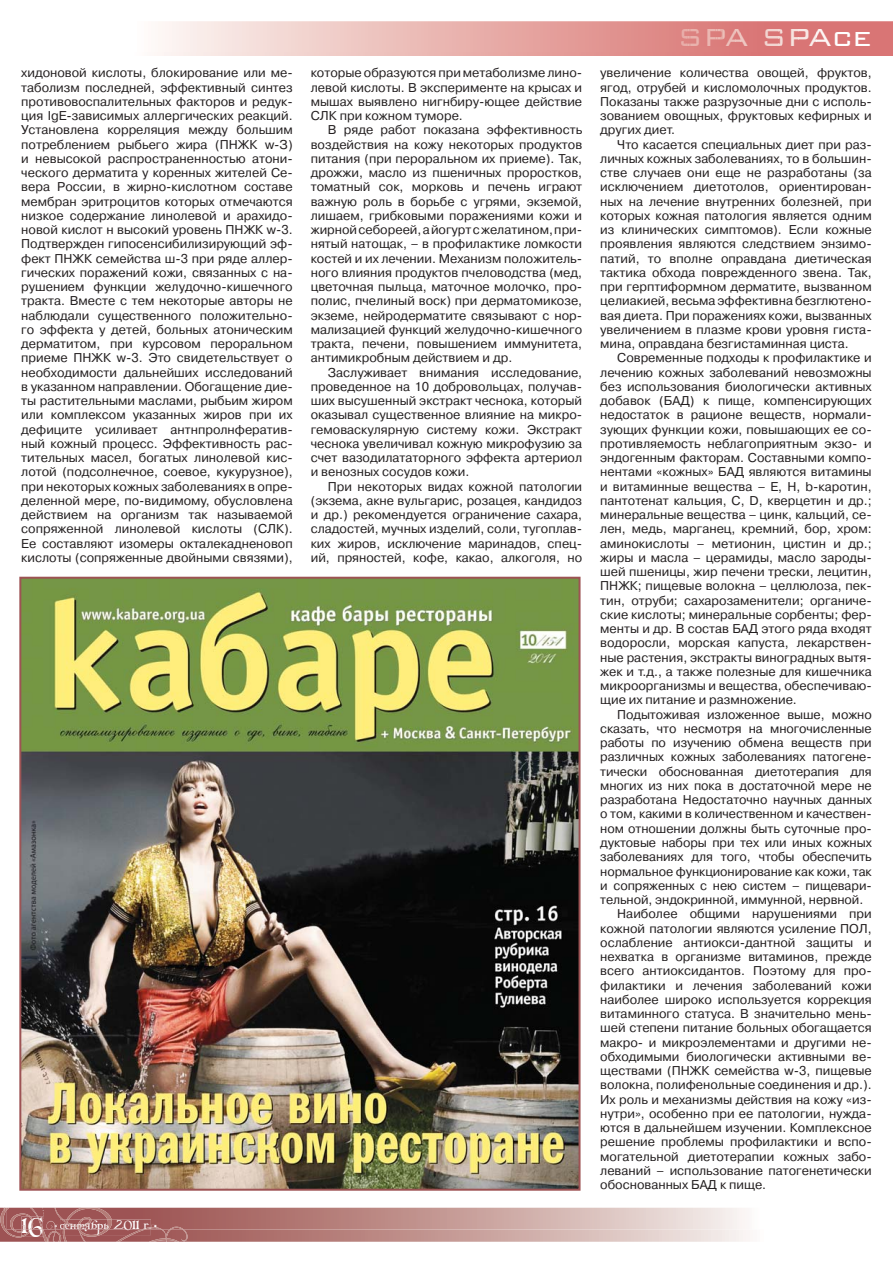
<style>
.page{position:relative;width:893px;height:1263px;background:#fff}
.page>*{position:absolute;margin:0;border:0;box-sizing:border-box;transform-origin:0 0}
.t1{font:300 33px "Bank Gothic BT";color:#fff}
.t2{font:21px "Arlekino";color:#fff}
.t3{font:12.75px/14.2px "Pragmatica C";color:#231f20;text-align:justify}
.t4{font:12px "Arlekino";color:#fff}
.s1{font-family:"Europe Cond";font-size:7.5px}
.s2{color:#e8ada9}
.s3{color:#ebb8b3}
.s4{color:#ecc0bb}
.s5{color:#f2d5d1}
.s6{color:#f6e3df}
.s7{color:#f9eeeb}
</style>
<div class="page">
<svg style="left:157px;top:21px;width:736px;height:32px;background:#e8afac"></svg>
<img style="left:681px;top:29px;width:68px;height:17px">
<div style="left:765px;top:29px;width:105px;height:17px;background:#d97575"></div>
<svg style="left:0;top:1208px;width:750px;height:34px;background:#c19390"></svg>
<img style="left:22px;top:580px;width:555px;height:608px">
<div style="left:19px;top:577px;width:561px;height:614px;border:2px solid #9d5354"></div>
<p class="t3" style="left:21px;top:67px;width:273px">хидоновой кислоты, блокирование или ме&shy;таболизм последней, эффективный синтез противовоспалительных факторов и редук&shy;ция IgE-зависимых аллергических реакций.<br>Установлена корреляция между большим потреблением рыбьего жира (ПНЖК w-З) и невысокой распространенностью атони&shy;ческого дерматита у коренных жителей Се&shy;вера России, в жирно-кислотном составе мембран эритроцитов которых отмечаются низкое содержание линолевой и арахидо&shy;новой кислот н высокий уровень ПНЖК w-3.<br>Подтвержден гипосенсибилизирующий эф&shy;фект ПНЖК семейства ш-3 при ряде аллер&shy;гических поражений кожи, связанных с на&shy;рушением функции желудочно-кишечного тракта. Вместе с тем некоторые авторы не наблюдали существенного положительно&shy;го эффекта у детей, больных атоническим дерматитом, при курсовом пероральном приеме ПНЖК w-3. Это свидетельствует о необходимости дальнейших исследований в указанном направлении. Обогащение дие&shy;ты растительными маслами, рыбьим жиром или комплексом указанных жиров при их дефиците усиливает антнпролнфератив&shy;ный кожный процесс. Эффективность рас&shy;тительных масел, богатых линолевой кис&shy;лотой (подсолнечное, соевое, кукурузное), при некоторых кожных заболеваниях в опре&shy;деленной мере, по-видимому, обусловлена действием на организм так называемой сопряженной линолевой кислоты (СЛК).<br>Ее составляют изомеры окталекадненовоп кислоты (сопряженные двойными связями),</p>
<p class="t3" style="left:311px;top:67px;width:273px">которые образуются при метаболизме лино&shy;левой кислоты. В эксперименте на крысах и мышах выявлено нигнбиру-ющее действие СЛК при кожном туморе.</p>
<p class="t3" style="left:311px;top:124px;width:273px;text-indent:17px">В ряде работ показана эффективность воздействия на кожу некоторых продуктов питания (при пероральном их приеме). Так, дрожжи, масло из пшеничных проростков, томатный сок, морковь и печень играют важную роль в борьбе с угрями, экземой, лишаем, грибковыми поражениями кожи и жирной себореей, а йогурт с желатином, при&shy;нятый натощак, – в профилактике ломкости костей и их лечении. Механизм положитель&shy;ного влияния продуктов пчеловодства (мед, цветочная пыльца, маточное молочко, про&shy;полис, пчелиный воск) при дерматомикозе, экземе, нейродерматите связывают с нор&shy;мализацией функций желудочно-кишечного тракта, печени, повышением иммунитета, антимикробным действием и др.</p>
<p class="t3" style="left:311px;top:366px;width:273px;text-indent:17px">Заслуживает внимания исследование, проведенное на 10 добровольцах, получав&shy;ших высушенный экстракт чеснока, который оказывал существенное влияние на микро&shy;гемоваскулярную систему кожи. Экстракт чеснока увеличивал кожную микрофузию за счет вазодилататорного эффекта артериол и венозных сосудов кожи.</p>
<p class="t3" style="left:311px;top:480px;width:273px;text-indent:17px">При некоторых видах кожной патологии (экзема, акне вульгарис, розацея, кандидоз и др.) рекомендуется ограничение сахара, сладостей, мучных изделий, соли, тугоплав&shy;ких жиров, исключение маринадов, спец&shy;ий, пряностей, кофе, какао, алкоголя, но</p>
<h2 class="t2" style="left:21px;top:1217px;width:23px">16</h2>
<p class="t4" style="left:53px;top:1220px;width:106px"><span class="s1">•</span> сентябрь 2011 г. <span class="s1">•</span></p>
<h1 class="t1" style="left:677px;top:16px;width:196px"><span class="s2">S</span><span class="s3">P</span><span class="s4">A</span> <span class="s5">S</span><span class="s6">P</span><span class="s7">A</span>ce</h1>
<p class="t3" style="left:600px;top:67px;width:273px">увеличение количества овощей, фруктов, ягод, отрубей и кисломолочных продуктов.<br>Показаны также разрузочные дни с исполь&shy;зованием овощных, фруктовых кефирных и других диет.</p>
<p class="t3" style="left:600px;top:138px;width:273px;text-indent:17px">Что касается специальных диет при раз&shy;личных кожных заболеваниях, то в большин&shy;стве случаев они еще не разработаны (за исключением диетотолов, ориентирован&shy;ных на лечение внутренних болезней, при которых кожная патология является одним из клинических симптомов). Если кожные проявления являются следствием энзимо&shy;патий, то вполне оправдана диетическая тактика обхода поврежденного звена. Так, при герптиформном дерматите, вызванном целиакией, весьма эффективна безглютено&shy;вая диета. При поражениях кожи, вызванных увеличением в плазме крови уровня гиста&shy;мина, оправдана безгистаминная циста.</p>
<p class="t3" style="left:600px;top:352px;width:273px;text-indent:17px">Современные подходы к профилактике и лечению кожных заболеваний невозможны без использования биологически активных добавок (БАД) к пище, компенсирующих недостаток в рационе веществ, нормали&shy;зующих функции кожи, повышающих ее со&shy;противляемость неблагоприятным экзо- и эндогенным факторам. Составными компо&shy;нентами «кожных» БАД являются витамины и витаминные вещества – Е, Н, b-каротин, пантотенат кальция, С, D, кверцетин и др.; минеральные вещества – цинк, кальций, се&shy;лен, медь, марганец, кремний, бор, хром: аминокислоты – метионин, цистин и др.; жиры и масла – церамиды, масло зароды&shy;шей пшеницы, жир печени трески, лецитин, ПНЖК; пищевые волокна – целлюлоза, пек&shy;тин, отруби; сахарозаменители; органиче&shy;ские кислоты; минеральные сорбенты; фер&shy;менты и др. В состав БАД этого ряда входят водоросли, морская капуста, лекарствен&shy;ные растения, экстракты виноградных вытя&shy;жек и т.д., а также полезные для кишечника микроорганизмы и вещества, обеспечиваю&shy;щие их питание и размножение.</p>
<p class="t3" style="left:617px;top:708px;width:256px">Подытоживая изложенное выше, можно</p>
<p class="t3" style="left:600px;top:723px;width:273px">сказать, что несмотря на многочисленные</p>
<p class="t3" style="left:600px;top:737px;width:273px">работы по изучению обмена веществ при</p>
<p class="t3" style="left:600px;top:751px;width:273px">различных кожных заболеваниях патогене-</p>
<p class="t3" style="left:600px;top:765px;width:273px">тически обоснованная диетотерапия для</p>
<p class="t3" style="left:600px;top:780px;width:273px">многих из них пока в достаточной мере не</p>
<p class="t3" style="left:600px;top:794px;width:273px">разработана Недостаточно научных данных</p>
<p class="t3" style="left:600px;top:808px;width:273px">о том, какими в количественном и качествен-</p>
<p class="t3" style="left:600px;top:822px;width:273px">ном отношении должны быть суточные про-</p>
<p class="t3" style="left:600px;top:837px;width:273px">дуктовые наборы при тех или иных кожных</p>
<p class="t3" style="left:600px;top:851px;width:273px">заболеваниях для того, чтобы обеспечить</p>
<p class="t3" style="left:600px;top:865px;width:273px">нормальное функционирование как кожи, так</p>
<p class="t3" style="left:600px;top:879px;width:273px">и сопряженных с нею систем – пищевари-</p>
<p class="t3" style="left:600px;top:894px;width:265px">тельной, эндокринной, иммунной, нервной.</p>
<p class="t3" style="left:617px;top:908px;width:256px">Наиболее общими нарушениями при</p>
<p class="t3" style="left:600px;top:922px;width:273px">кожной патологии являются усиление ПОЛ,</p>
<p class="t3" style="left:600px;top:936px;width:273px">ослабление антиокси-дантной защиты и</p>
<p class="t3" style="left:600px;top:951px;width:273px">нехватка в организме витаминов, прежде</p>
<p class="t3" style="left:600px;top:965px;width:273px">всего антиоксидантов. Поэтому для про-</p>
<p class="t3" style="left:600px;top:979px;width:273px">филактики и лечения заболеваний кожи</p>
<p class="t3" style="left:600px;top:993px;width:273px">наиболее широко используется коррекция</p>
<p class="t3" style="left:600px;top:1008px;width:273px">витаминного статуса. В значительно мень-</p>
<p class="t3" style="left:600px;top:1022px;width:273px">шей степени питание больных обогащается</p>
<p class="t3" style="left:600px;top:1036px;width:273px">макро- и микроэлементами и другими не-</p>
<p class="t3" style="left:600px;top:1050px;width:273px">обходимыми биологически активными ве-</p>
<p class="t3" style="left:600px;top:1065px;width:273px">ществами (ПНЖК семейства w-3, пищевые</p>
<p class="t3" style="left:600px;top:1079px;width:273px">волокна, полифенольные соединения и др.).</p>
<p class="t3" style="left:600px;top:1093px;width:273px">Их роль и механизмы действия на кожу «из-</p>
<p class="t3" style="left:600px;top:1107px;width:273px">нутри», особенно при ее патологии, нужда-</p>
<p class="t3" style="left:600px;top:1122px;width:273px">ются в дальнейшем изучении. Комплексное</p>
<p class="t3" style="left:600px;top:1136px;width:273px">решение проблемы профилактики и вспо-</p>
<p class="t3" style="left:600px;top:1150px;width:273px">могательной диетотерапии кожных забо-</p>
<p class="t3" style="left:600px;top:1164px;width:273px">леваний – использование патогенетически</p>
<p class="t3" style="left:600px;top:1179px;width:168px">обоснованных БАД к пище.</p>
</div>
